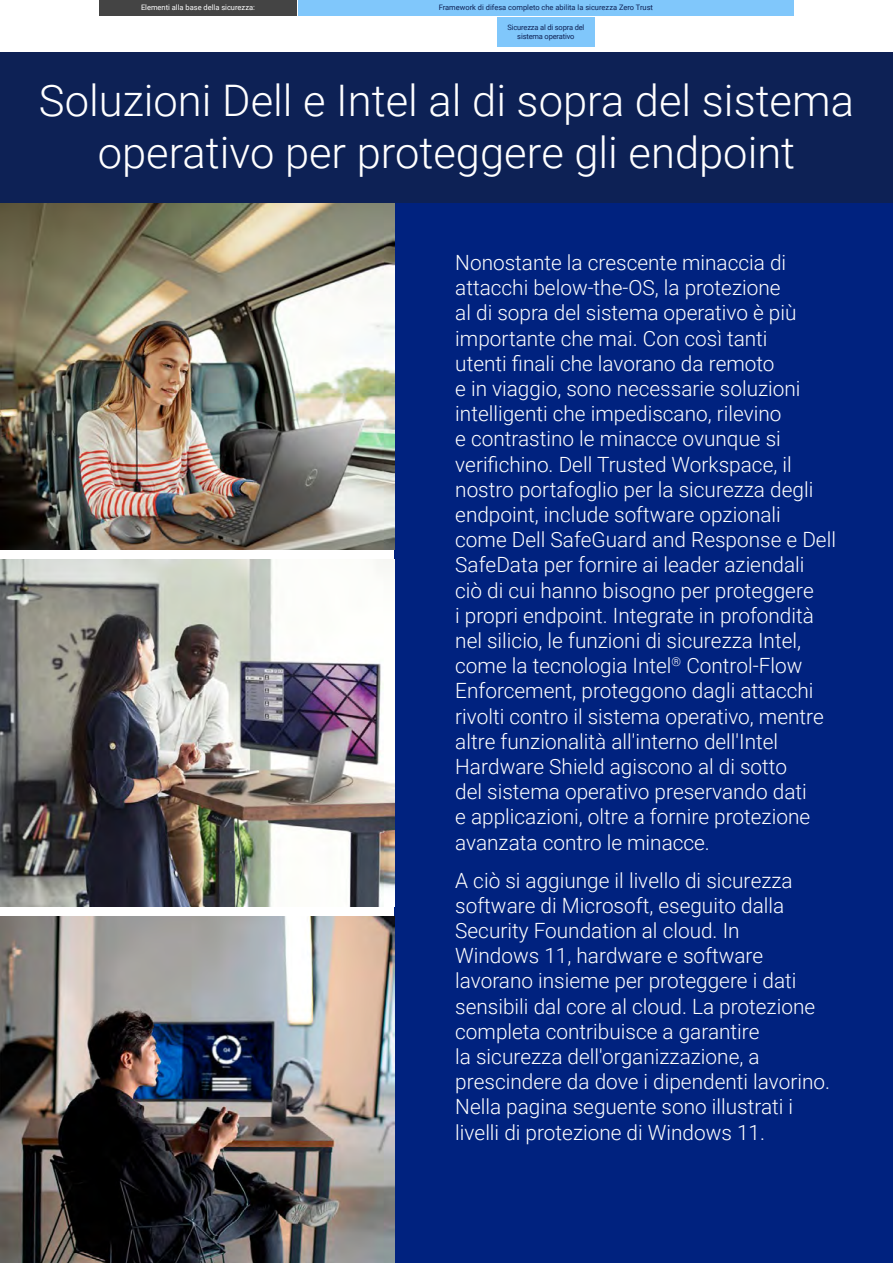
<style>
.page{position:relative;width:893px;height:1263px;background:#fff}
.page>*{position:absolute;margin:0;border:0;box-sizing:border-box;transform-origin:0 0}
.t1{font:300 43.5px/52.2px "Roboto";color:#fff;text-align:center}
.t2{font:300 21px/25.2px "Roboto";color:#fff}
.t3{font:7.5px "Roboto";color:#0d2155}
.t4{font:7.5px/9px "Roboto";letter-spacing:-.02em;color:#0d2155;text-align:center}
.t5{font:7.5px "Roboto";color:#fff}
</style>
<div class="page">
<div style="left:395px;top:203px;width:498px;height:1060px;background:#00227f"></div>
<img style="left:0;top:203px;width:395px;height:346px">
<img style="left:0;top:560px;width:395px;height:346px">
<img style="left:0;top:917px;width:395px;height:346px">
<div style="left:0;top:53px;width:893px;height:150px;background:#0d2155"></div>
<div style="left:99px;top:0;width:198px;height:15px;background:#444"></div>
<div style="left:497px;top:17px;width:98px;height:30px;background:#80c7fb"></div>
<div style="left:298px;top:0;width:496px;height:15px;background:#80c7fb"></div>
<p class="t5" style="left:141px;top:2px;width:115px">Elementi alla base della sicurezza:</p>
<p class="t3" style="left:439px;top:2px;width:216px">Framework di difesa completo che abilita la sicurezza Zero Trust</p>
<p class="t4" style="left:507px;top:23px;width:78px">Sicurezza al di sopra del sistema operativo</p>
<h1 class="t1" style="left:39px;top:73px;width:816px">Soluzioni Dell e Intel al di sopra del sistema operativo per proteggere gli endpoint</h1>
<p class="t2" style="left:455px;top:249px;width:382px">Nonostante la crescente minaccia di attacchi below-the-OS, la protezione<br>al di sopra del sistema operativo è più importante che mai. Con così tanti<br>utenti finali che lavorano da remoto<br>e in viaggio, sono necessarie soluzioni intelligenti che impediscano, rilevino<br>e contrastino le minacce ovunque si verifichino. Dell Trusted Workspace, il nostro portafoglio per la sicurezza degli endpoint, include software opzionali come Dell SafeGuard and Response e Dell SafeData per fornire ai leader aziendali ciò di cui hanno bisogno per proteggere<br>i propri endpoint. Integrate in profondità nel silicio, le funzioni di sicurezza Intel, come la tecnologia Intel<sup>®</sup> Control-Flow Enforcement, proteggono dagli attacchi rivolti contro il sistema operativo, mentre altre funzionalità all'interno dell'Intel Hardware Shield agiscono al di sotto<br>del sistema operativo preservando dati<br>e applicazioni, oltre a fornire protezione avanzata contro le minacce.</p>
<p class="t2" style="left:455px;top:867px;width:376px">A ciò si aggiunge il livello di sicurezza software di Microsoft, eseguito dalla Security Foundation al cloud. In<br>Windows 11, hardware e software lavorano insieme per proteggere i dati sensibili dal core al cloud. La protezione completa contribuisce a garantire<br>la sicurezza dell'organizzazione, a prescindere da dove i dipendenti lavorino.<br>Nella pagina seguente sono illustrati i livelli di protezione di Windows 11.</p>
</div>
